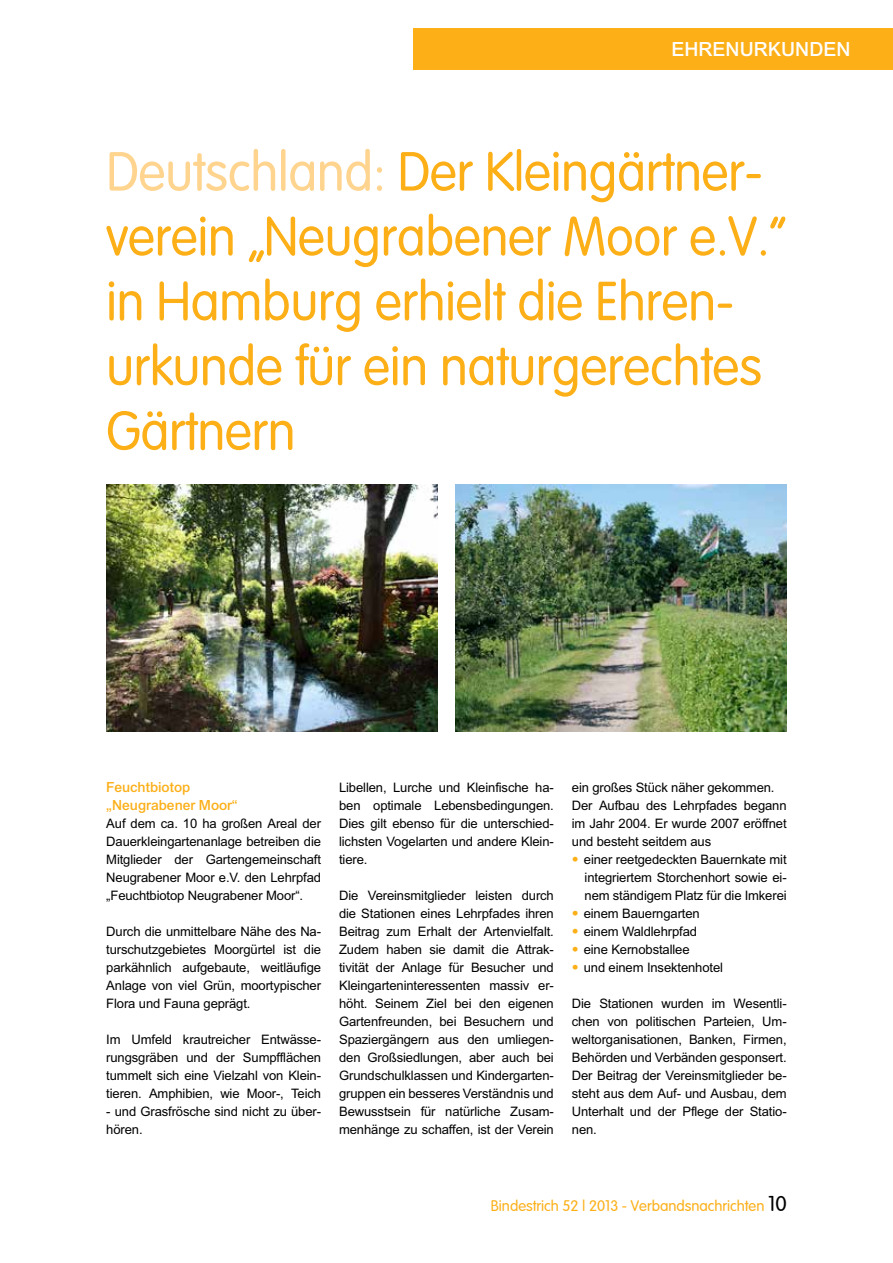
<style>
.page{position:relative;width:893px;height:1263px;background:#fff}
.page>*{position:absolute;margin:0;border:0;box-sizing:border-box;transform-origin:0 0}
.t1{font:54px/64.8px "Vogue Plain";color:#fcaf17;scale:.95 1}
.t2{font:21px "Arial Bld";color:#fff}
.t3{font:15px "Vogue Plain";color:#fcaf17}
.t4{font:15px/18px "Arial Bld";color:#fcaf17}
.t5{font:13.05px/18px "Arial";letter-spacing:-.01em;color:#000;text-align:justify}
.s1{color:#ffd48e}
.s2{font-size:19.5px;color:#fcaf17}
.s3{font-size:21px;color:#000}
</style>
<div class="page">
<div style="left:414px;top:28px;width:479px;height:42px;background:#fcaf17"></div>
<img style="left:106px;top:485px;width:332px;height:246px">
<img style="left:455px;top:485px;width:332px;height:246px">
<h2 class="t2" style="left:671px;top:35px;width:27px">Ehre</h2>
<h2 class="t2" style="left:726px;top:35px;width:126px">nurkunden</h2>
<h1 class="t1" style="left:106px;top:139px;width:716px"><span class="s1">Deutschland:</span> Der Kleingärtner&shy;verein „Neugrabener Moor e.V.“ in Hamburg erhielt die Ehren&shy;urkunde für ein naturgerechtes<br>Gärtnern</h1>
<p class="t4" style="left:106px;top:779px;width:133px">Feuchtbiotop „Neugrabener Moor“</p>
<p class="t5" style="left:106px;top:815px;width:216px">Auf dem ca. 10 ha großen Areal der Dauerkleingartenanlage betreiben die Mitglieder der Gartengemeinschaft Neugrabener Moor e.V. den Lehrpfad „Feuchtbiotop Neugrabener Moor“.</p>
<p class="t5" style="left:106px;top:923px;width:216px">Durch die unmittelbare Nähe des Na&shy;turschutzgebietes Moorgürtel ist die parkähnlich aufgebaute, weitläufige Anlage von viel Grün, moortypischer Flora und Fauna geprägt.</p>
<p class="t5" style="left:106px;top:1031px;width:216px">Im Umfeld krautreicher Entwässe&shy;rungsgräben und der Sumpfflächen tummelt sich eine Vielzahl von Klein&shy;tieren. Amphibien, wie Moor-, Teich</p>
<p class="t5" style="left:106px;top:1103px;width:216px">- und Grasfrösche sind nicht zu über&shy;hören.</p>
<p class="t5" style="left:339px;top:779px;width:216px">Libellen, Lurche und Kleinfische ha&shy;ben optimale Lebensbedingungen.<br>Dies gilt ebenso für die unterschied&shy;lichsten Vogelarten und andere Klein&shy;tiere.</p>
<p class="t5" style="left:339px;top:887px;width:216px">Die Vereinsmitglieder leisten durch die Stationen eines Lehrpfades ihren Beitrag zum Erhalt der Artenvielfalt.<br>Zudem haben sie damit die Attrak&shy;tivität der Anlage für Besucher und Kleingarteninteressenten massiv er&shy;höht. Seinem Ziel bei den eigenen Gartenfreunden, bei Besuchern und Spaziergängern aus den umliegen&shy;den Großsiedlungen, aber auch bei Grundschulklassen und Kindergarten&shy;gruppen ein besseres Verständnis und Bewusstsein für natürliche Zusam&shy;menhänge zu schaffen, ist der Verein</p>
<p class="t5" style="left:572px;top:779px;width:216px;text-align:left">ein großes Stück näher gekommen.<br>Der Aufbau des Lehrpfades begann im Jahr 2004. Er wurde 2007 eröffnet und besteht seitdem aus</p>
<p class="t5" style="left:585px;top:851px;width:204px;text-indent:-13px"><span class="s2">•</span> einer reetgedeckten Bauernkate mit integriertem Storchenhort sowie ei&shy;nem ständigem Platz für die Imkerei</p>
<p class="t5" style="left:572px;top:905px;width:129px"><span class="s2">•</span> einem Bauerngarten</p>
<p class="t5" style="left:572px;top:923px;width:127px"><span class="s2">•</span> einem Waldlehrpfad</p>
<p class="t5" style="left:572px;top:941px;width:119px"><span class="s2">•</span> eine Kernobstallee</p>
<p class="t5" style="left:572px;top:959px;width:153px"><span class="s2">•</span> und einem Insektenhotel</p>
<p class="t5" style="left:572px;top:995px;width:216px">Die Stationen wurden im Wesentli&shy;chen von politischen Parteien, Um&shy;weltorganisationen, Banken, Firmen, Behörden und Verbänden gesponsert.<br>Der Beitrag der Vereinsmitglieder be&shy;steht aus dem Auf- und Ausbau, dem Unterhalt und der Pflege der Statio&shy;nen.</p>
<p class="t3" style="left:491px;top:1197px;width:297px">Bindestrich 52 | 2013 - Verbandsnachrichten <span class="s3">10</span></p>
</div>
